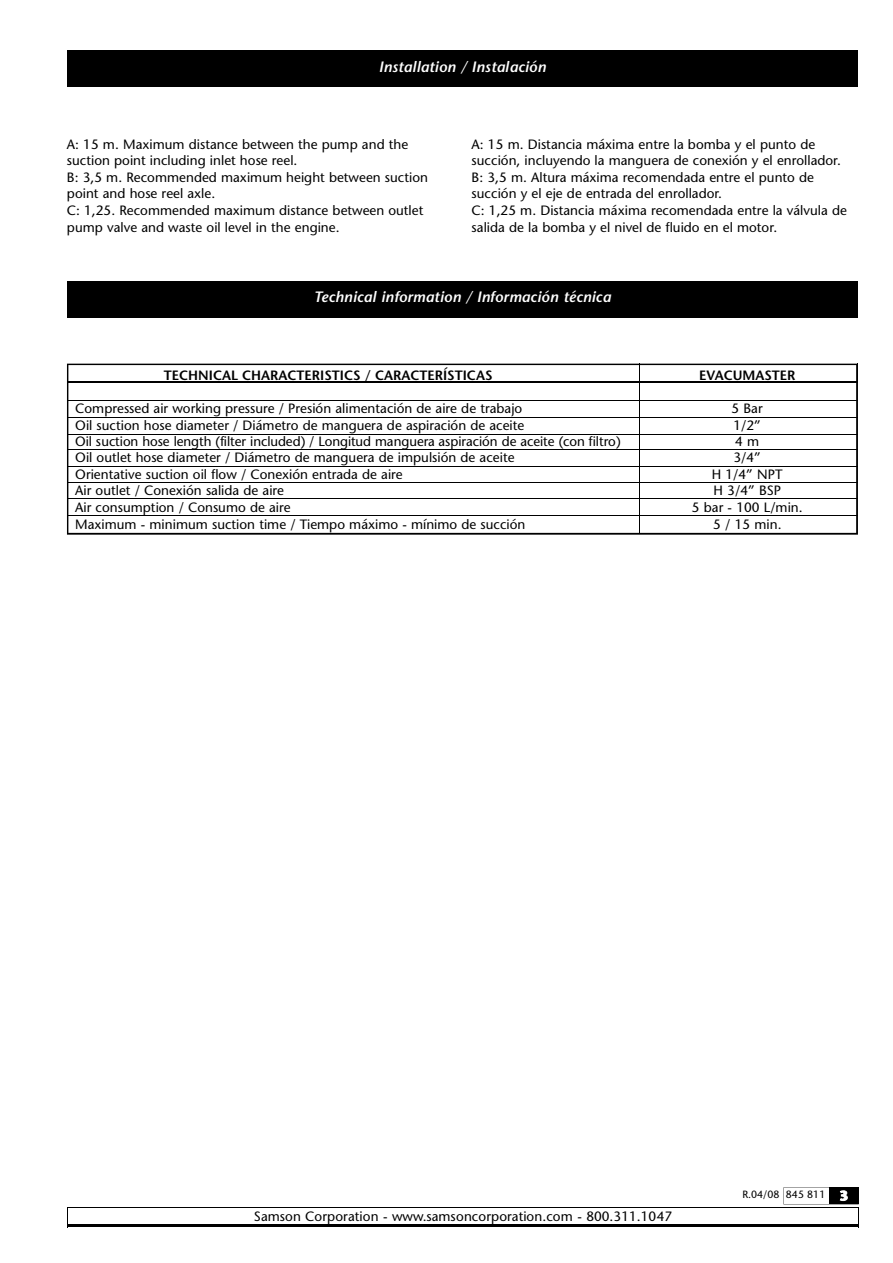
<style>
.page{position:relative;width:893px;height:1263px;background:#fff}
.page>*{position:absolute;margin:0;border:0;box-sizing:border-box;transform-origin:0 0}
.t1{font:italic 600 15px "Stone Sans Std";color:#fff}
.t2{font:500 13.5px/16.5px "Stone Sans Std";color:#000}
.t3{font:600 13.5px "Stone Sans Std";color:#000}
.t4{font:500 10.5px "Stone Sans Std";color:#000}
.s1{font-weight:700;font-size:13.5px;color:#fff}
</style>
<div class="page">
<hr style="left:68px;top:1224px;width:791px;height:3px;background:#000">
<hr style="left:68px;top:1207px;width:791px;height:1px;background:#000">
<svg style="left:783px;top:1187px;width:76px;height:37px"></svg>
<svg style="left:67px;top:1207px;width:1px;height:20px"></svg>
<div style="left:67px;top:50px;width:791px;height:36px;background:#000"></div>
<div style="left:67px;top:281px;width:791px;height:36px;background:#000"></div>
<svg style="left:67px;top:364px;width:791px;height:171px"></svg>
<hr style="left:67px;top:382px;width:791px;height:1px;background:#000">
<hr style="left:67px;top:400px;width:791px;height:1px;background:#000">
<hr style="left:67px;top:417px;width:791px;height:1px;background:#000">
<hr style="left:67px;top:434px;width:791px;height:1px;background:#000">
<hr style="left:67px;top:449px;width:791px;height:1px;background:#000">
<hr style="left:67px;top:467px;width:791px;height:1px;background:#000">
<hr style="left:67px;top:482px;width:791px;height:1px;background:#000">
<hr style="left:67px;top:498px;width:791px;height:1px;background:#000">
<hr style="left:67px;top:515px;width:791px;height:1px;background:#000">
<hr style="left:639px;top:363px;width:1px;height:169px;background:#000">
<p class="t1" style="left:379px;top:61px;width:169px">Installation / Instalación</p>
<p class="t2" style="left:67px;top:138px;width:363px">A: 15 m. Maximum distance between the pump and the suction point including inlet hose reel.<br>B: 3,5 m. Recommended maximum height between suction point and hose reel axle.<br>C: 1,25. Recommended maximum distance between outlet pump valve and waste oil level in the engine.</p>
<p class="t2" style="left:472px;top:138px;width:377px">A: 15 m. Distancia máxima entre la bomba y el punto de succión, incluyendo la manguera de conexión y el enrollador.<br>B: 3,5 m. Altura máxima recomendada entre el punto de succión y el eje de entrada del enrollador.<br>C: 1,25 m. Distancia máxima recomendada entre la válvula de salida de la bomba y el nivel de fluido en el motor.</p>
<p class="t1" style="left:314px;top:291px;width:298px">Technical information / Información técnica</p>
<p class="t3" style="left:164px;top:370px;width:330px">TECHNICAL CHARACTERISTICS / CARACTERÍSTICAS</p>
<p class="t3" style="left:699px;top:370px;width:98px">EVACUMASTER</p>
<p class="t2" style="left:75px;top:401px;width:449px">Compressed air working pressure / Presión alimentación de aire de trabajo</p>
<p class="t2" style="left:732px;top:401px;width:33px">5 Bar</p>
<p class="t2" style="left:75px;top:418px;width:451px">Oil suction hose diameter / Diámetro de manguera de aspiración de aceite</p>
<p class="t2" style="left:733px;top:418px;width:29px">1/2”</p>
<p class="t2" style="left:75px;top:435px;width:547px">Oil suction hose length (filter included) / Longitud manguera aspiración de aceite (con filtro)</p>
<p class="t2" style="left:735px;top:435px;width:26px">4 m</p>
<p class="t2" style="left:75px;top:451px;width:441px">Oil outlet hose diameter / Diámetro de manguera de impulsión de aceite</p>
<p class="t2" style="left:733px;top:451px;width:29px">3/4”</p>
<p class="t2" style="left:75px;top:467px;width:329px">Orientative suction oil flow / Conexión entrada de aire</p>
<p class="t2" style="left:712px;top:467px;width:72px">H 1/4” NPT</p>
<p class="t2" style="left:75px;top:484px;width:210px">Air outlet / Conexión salida de aire</p>
<p class="t2" style="left:714px;top:484px;width:69px">H 3/4” BSP</p>
<p class="t2" style="left:75px;top:500px;width:217px">Air consumption / Consumo de aire</p>
<p class="t2" style="left:692px;top:500px;width:112px">5 bar - 100 L/min.</p>
<p class="t2" style="left:75px;top:517px;width:452px">Maximum - minimum suction time / Tiempo máximo - mínimo de succión</p>
<p class="t2" style="left:713px;top:517px;width:70px">5 / 15 min.</p>
<p class="t2" style="left:254px;top:1209px;width:420px">Samson Corporation - www.samsoncorporation.com - 800.311.1047</p>
<p class="t4" style="left:742px;top:1190px;width:107px">R.04/08 845 811 <span class="s1">3</span></p>
</div>
